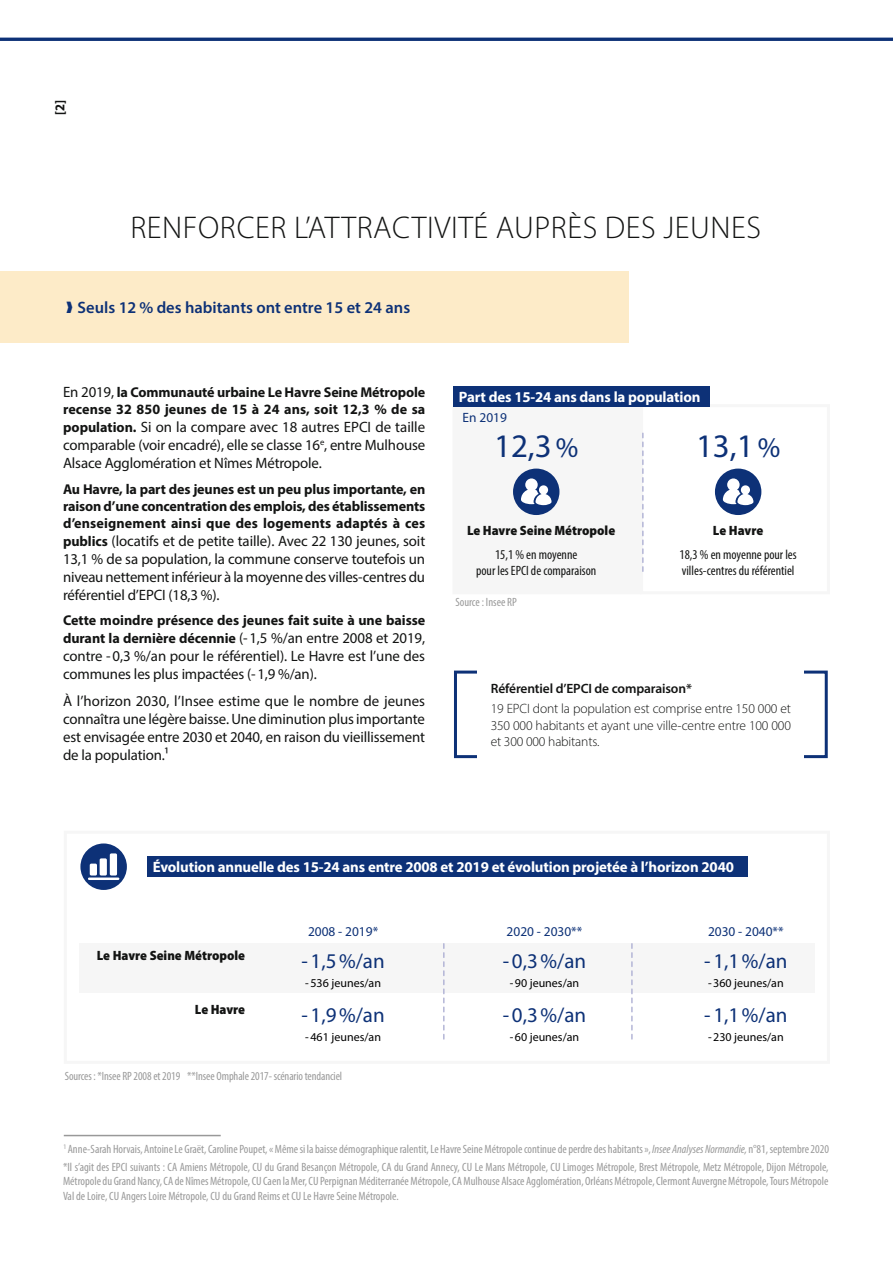
<style>
.page{position:relative;width:893px;height:1263px;background:#fff}
.page>*{position:absolute;margin:0;border:0;box-sizing:border-box;transform-origin:0 0}
.chiffre_clé_bleu{font:33px "Myriad Pro";color:#0d3177}
.titre1{font:300 31.5px "Myriad Pro";letter-spacing:.02em;color:#131413}
.chiffre_clé_bleu-2{font:21px "Myriad Pro";color:#0d3177}
.titre3{font:600 16.5px "Myriad Pro";color:#0d3177}
.texte{font:15px/18px "Myriad Pro";letter-spacing:-.01em;color:#131413;text-align:justify}
.texte-2{font:700 15px "Myriad Pro";letter-spacing:-.01em;color:#fff}
.texte-3{font:700 14.25px/17.1px "Myriad Pro";color:#131413}
.texte-4{font:300 13.5px/16.2px "Myriad Pro";letter-spacing:-.01em;color:#131413;text-align:justify}
.legende{font:condensed 13.5px/16.2px "Myriad Pro";color:#131413}
.titre_chiffre_clé{font:900 semi-condensed 13.5px "Myriad Pro";color:#131413}
.legende-2{font:13.5px "Myriad Pro";color:#0d3177}
.texte-5{font:600 13.5px "Myriad Pro";letter-spacing:-.01em;color:#131413}
.t1{font:700 semi-condensed 13.5px "Myriad Pro";color:#131413}
.legende-3{font:condensed 12px/14.4px "Myriad Pro";color:#999;text-align:justify}
.t2{font:12px "Myriad Pro";color:#000}
.texte-6{font:condensed 12px "Myriad Pro";letter-spacing:-.01em;color:#999}
.s1{font-weight:400;font-size:15px}
.s2{font-weight:700;font-size:14.25px}
.s3{font-size:28.5px}
.s4{font-style:italic}
</style>
<div class="page">
<div style="left:79px;top:943px;width:735px;height:49px;background:#f6f6f6"></div>
<div style="left:0;top:271px;width:628px;height:71px;background:#fdebc8"></div>
<hr style="left:0;top:38px;width:893px;height:3px;background:#0d3177">
<hr style="left:64px;top:1135px;width:157px;height:1px;background:#999">
<div style="left:452px;top:406px;width:189px;height:188px;background:#f6f6f6"></div>
<div style="left:453px;top:386px;width:257px;height:20px;background:#0d3177"></div>
<div style="left:513px;top:469px;width:46px;height:46px;background:#0d3177;border-radius:50%"></div>
<svg style="left:521px;top:478px;width:30px;height:27px"></svg>
<div style="left:715px;top:469px;width:46px;height:46px;background:#0d3177;border-radius:50%"></div>
<svg style="left:723px;top:478px;width:30px;height:27px"></svg>
<svg style="left:642px;top:433px;width:2px;height:138px"></svg>
<div style="left:454px;top:670px;width:374px;height:88px;border:3px solid #0d3177"></div>
<div style="left:478px;top:663px;width:326px;height:103px;background:#fff"></div>
<div style="left:147px;top:856px;width:600px;height:21px;background:#0d3177"></div>
<svg style="left:443px;top:944px;width:2px;height:95px"></svg>
<svg style="left:631px;top:944px;width:2px;height:95px"></svg>
<div style="left:80px;top:843px;width:47px;height:47px;background:#0d3177;border-radius:50%"></div>
<div style="left:100px;top:858px;width:7px;height:17px;background:#fff;border-radius:2px"></div>
<div style="left:110px;top:853px;width:7px;height:22px;background:#fff;border-radius:2px"></div>
<div style="left:90px;top:864px;width:7px;height:11px;background:#fff;border-radius:2px"></div>
<hr style="left:88px;top:877px;width:31px;height:3px;background:#fff">
<p class="t1" style="left:51px;top:115px;width:16px;rotate:-90deg">[2]</p>
<p class="titre1" style="left:130px;top:208px;width:632px">RENFORCER L’ATTRACTIVITÉ AUPRÈS DES JEUNES</p>
<p class="titre3" style="left:78px;top:297px;width:334px">Seuls 12 % des habitants ont entre 15 et 24 ans</p>
<p class="texte-3" style="left:63px;top:383px;width:364px"><span class="s1">En 2019,</span> la Communauté urbaine Le Havre Seine Métropole recense 32 850 jeunes de 15 à 24 ans, soit 12,3 % de sa</p>
<p class="texte" style="left:63px;top:418px;width:364px"><span class="s2">population.</span> Si on la compare avec 18 autres EPCI de taille comparable (voir encadré), elle se classe 16<sup>e</sup>, entre Mulhouse Alsace Agglomération et Nîmes Métropole.</p>
<p class="texte-3" style="left:63px;top:480px;width:364px;text-align:justify">Au Havre, la part des jeunes est un peu plus importante, en raison d’une concentration des emplois, des établissements d’enseignement ainsi que des logements adaptés à ces</p>
<p class="texte" style="left:63px;top:531px;width:364px"><span class="s2">publics</span> (locatifs et de petite taille). Avec 22 130 jeunes, soit 13,1 % de sa population, la commune conserve toutefois un niveau nettement inférieur à la moyenne des villes-centres du référentiel d’EPCI (18,3 %).</p>
<p class="texte-3" style="left:63px;top:612px;width:364px">Cette moindre présence des jeunes fait suite à une baisse</p>
<p class="texte" style="left:63px;top:629px;width:364px"><span class="s2">durant la dernière décennie</span> (-1,5 %/an entre 2008 et 2019, contre -0,3 %/an pour le référentiel). Le Havre est l’une des communes les plus impactées (-1,9 %/an).</p>
<p class="texte" style="left:63px;top:692px;width:363px">À l’horizon 2030, l’Insee estime que le nombre de jeunes connaîtra une légère baisse. Une diminution plus importante est envisagée entre 2030 et 2040, en raison du vieillissement de la population.1</p>
<p class="texte-2" style="left:459px;top:387px;width:243px">Part des 15-24 ans dans la population</p>
<p class="legende-2" style="left:463px;top:409px;width:46px">En 2019</p>
<p class="chiffre_clé_bleu" style="left:494px;top:426px;width:86px">12,3<span class="s3">%</span></p>
<p class="titre_chiffre_clé" style="left:467px;top:522px;width:150px">Le Havre Seine Métropole</p>
<p class="legende" style="left:495px;top:546px;width:84px">15,1 % en moyenne</p>
<p class="legende" style="left:476px;top:562px;width:122px">pour les EPCI de comparaison</p>
<p class="legende-3" style="left:455px;top:595px;width:63px">Source : Insee RP</p>
<p class="chiffre_clé_bleu" style="left:696px;top:426px;width:86px">13,1<span class="s3">%</span></p>
<p class="titre_chiffre_clé" style="left:713px;top:522px;width:52px">Le Havre</p>
<p class="legende" style="left:679px;top:546px;width:119px">18,3 % en moyenne pour les villes-centres du référentiel</p>
<p class="texte-5" style="left:491px;top:680px;width:203px">Référentiel d’EPCI de comparaison*</p>
<p class="texte-4" style="left:491px;top:701px;width:302px">19 EPCI dont la population est comprise entre 150 000 et 350 000 habitants et ayant une ville-centre entre 100 000 et 300 000 habitants.</p>
<p class="texte-2" style="left:153px;top:857px;width:583px">Évolution annuelle des 15-24 ans entre 2008 et 2019 et évolution projetée à l’horizon 2040</p>
<p class="titre_chiffre_clé" style="left:97px;top:946px;width:150px">Le Havre Seine Métropole</p>
<p class="titre_chiffre_clé" style="left:195px;top:1000px;width:52px">Le Havre</p>
<p class="legende-2" style="left:308px;top:924px;width:72px">2008 - 2019*</p>
<p class="legende-2" style="left:507px;top:923px;width:77px">2020 - 2030**</p>
<p class="legende-2" style="left:708px;top:923px;width:77px">2030 - 2040**</p>
<p class="chiffre_clé_bleu-2" style="left:302px;top:948px;width:85px">-1,5%/an</p>
<p class="chiffre_clé_bleu-2" style="left:503px;top:948px;width:85px">-0,3%/an</p>
<p class="chiffre_clé_bleu-2" style="left:704px;top:948px;width:85px">-1,1%/an</p>
<p class="chiffre_clé_bleu-2" style="left:302px;top:1002px;width:85px">-1,9%/an</p>
<p class="chiffre_clé_bleu-2" style="left:503px;top:1002px;width:85px">-0,3%/an</p>
<p class="chiffre_clé_bleu-2" style="left:704px;top:1002px;width:85px">-1,1%/an</p>
<p class="t2" style="left:305px;top:976px;width:77px">-536 jeunes/an</p>
<p class="t2" style="left:510px;top:976px;width:71px">-90 jeunes/an</p>
<p class="t2" style="left:708px;top:976px;width:77px">-360 jeunes/an</p>
<p class="t2" style="left:305px;top:1029px;width:77px">-461 jeunes/an</p>
<p class="t2" style="left:510px;top:1029px;width:71px">-60 jeunes/an</p>
<p class="t2" style="left:708px;top:1029px;width:77px">-230 jeunes/an</p>
<p class="texte-6" style="left:65px;top:1069px;width:279px">Sources : *Insee RP 2008 et 2019 **Insee Omphale 2017- scénario tendanciel</p>
<p class="legende-3" style="left:64px;top:1141px;width:767px"><sup>1</sup> Anne-Sarah Horvais, Antoine Le Graët, Caroline Poupet, « Même si la baisse démographique ralentit, Le Havre Seine Métropole continue de perdre des habitants », <span class="s4">Insee Analyses Normandie,</span> n°81, septembre 2020</p>
<p class="legende-3" style="left:63px;top:1159px;width:767px">*Il s’agit des EPCI suivants : CA Amiens Métropole, CU du Grand Besançon Métropole, CA du Grand Annecy, CU Le Mans Métropole, CU Limoges Métropole, Brest Métropole, Metz Métropole, Dijon Métropole, Métropole du Grand Nancy, CA de Nîmes Métropole, CU Caen la Mer, CU Perpignan Méditerranée Métropole, CA Mulhouse Alsace Agglomération, Orléans Métropole, Clermont Auvergne Métropole, Tours Métropole Val de Loire, CU Angers Loire Métropole, CU du Grand Reims et CU Le Havre Seine Métropole.</p>
</div>
